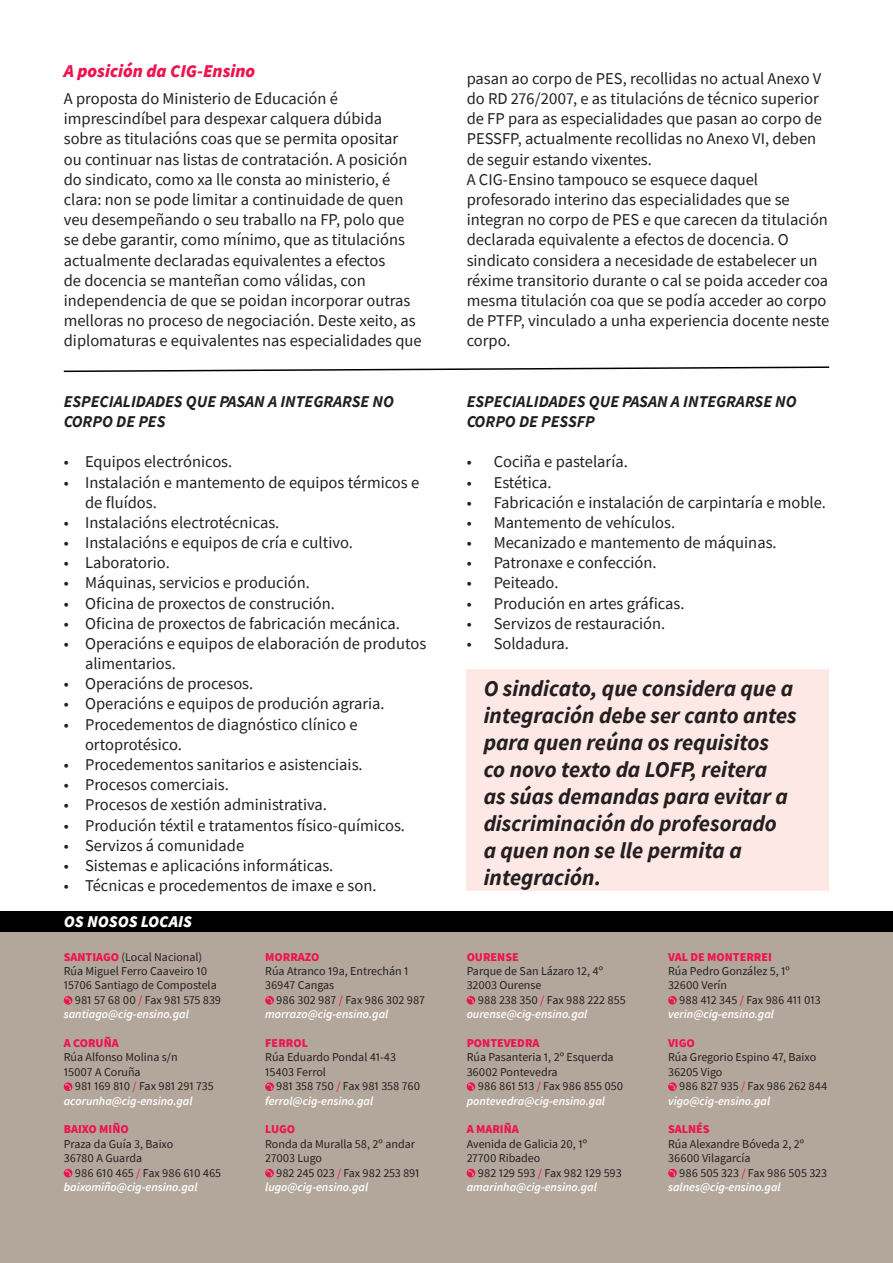
<style>
.page{position:relative;width:893px;height:1263px;background:#fff}
.page>*{position:absolute;margin:0;border:0;box-sizing:border-box;transform-origin:0 0}
.Apartado{font:italic 700 22.5px/27px "Source Sans Pro";color:#231f20}
.Destaque_esquerda{font:italic 900 18px "Source Sans Pro";color:#ed1450}
.t1{font:16.5px/20.1px "Source Sans Pro";color:#231f20}
.Apartado-2{font:italic 700 16.5px/20.2px "Source Sans Pro";color:#231f20}
.t2{font:italic 900 16.5px "Source Sans Pro";color:#fff}
.t3{font:12px/14.4px "Source Sans Pro";color:#231f20}
.t4{font:italic 600 12px/14.4px "Source Sans Pro";color:#fff}
.t5{font:900 12px "Source Sans Pro";color:#ed1450}
.s1{font-weight:900;color:#ed1450}
.s2{color:#ed1450}
.s3{font-weight:400;font-style:normal;color:#231f20}
.s4{font-weight:400;font-style:normal;color:#ed1450}
.s5{font-weight:600;font-style:italic;color:#fff}
</style>
<div class="page">
<div style="left:0;top:911px;width:893px;height:352px;background:#b3a79c"></div>
<svg style="left:64px;top:996px;width:8px;height:9px"></svg>
<svg style="left:64px;top:1082px;width:8px;height:9px"></svg>
<svg style="left:64px;top:1169px;width:8px;height:8px"></svg>
<svg style="left:265px;top:996px;width:9px;height:9px"></svg>
<svg style="left:265px;top:1082px;width:9px;height:9px"></svg>
<svg style="left:265px;top:1169px;width:9px;height:8px"></svg>
<svg style="left:467px;top:996px;width:8px;height:8px"></svg>
<svg style="left:467px;top:1082px;width:8px;height:9px"></svg>
<svg style="left:467px;top:1169px;width:8px;height:8px"></svg>
<svg style="left:668px;top:996px;width:9px;height:8px"></svg>
<svg style="left:668px;top:1082px;width:9px;height:9px"></svg>
<svg style="left:668px;top:1169px;width:9px;height:8px"></svg>
<div style="left:0;top:911px;width:893px;height:20px;background:#000"></div>
<div style="left:467px;top:669px;width:362px;height:222px;background:#fde8e5"></div>
<svg style="left:63px;top:366px;width:767px;height:7px"></svg>
<p class="Destaque_esquerda" style="left:64px;top:59px;width:193px">A posición da CIG-Ensino</p>
<p class="t1" style="left:64px;top:89px;width:359px">A proposta do Ministerio de Educación é imprescindíbel para despexar calquera dúbida sobre as titulacións coas que se permita opositar<br>ou continuar nas listas de contratación. A posición do sindicato, como xa lle consta ao ministerio, é clara: non se pode limitar a continuidade de quen veu desempeñando o seu traballo na FP, polo que se debe garantir, como mínimo, que as titulacións actualmente declaradas equivalentes a efectos<br>de docencia se manteñan como válidas, con independencia de que se poidan incorporar outras melloras no proceso de negociación. Deste xeito, as diplomaturas e equivalentes nas especialidades que</p>
<p class="Apartado-2" style="left:64px;top:391px;width:332px">ESPECIALIDADES QUE PASAN A INTEGRARSE NO<br>CORPO DE PES</p>
<p class="t1" style="left:64px;top:452px;width:170px">• Equipos electrónicos.</p>
<p class="t1" style="left:85px;top:472px;width:336px;text-indent:-21px">• Instalación e mantemento de equipos térmicos e de fluídos.</p>
<p class="t1" style="left:64px;top:512px;width:217px">• Instalacións electrotécnicas.</p>
<p class="t1" style="left:64px;top:532px;width:291px">• Instalacións e equipos de cría e cultivo.</p>
<p class="t1" style="left:64px;top:553px;width:108px">• Laboratorio.</p>
<p class="t1" style="left:64px;top:573px;width:248px">• Máquinas, servicios e produción.</p>
<p class="t1" style="left:64px;top:593px;width:273px">• Oficina de proxectos de construción.</p>
<p class="t1" style="left:64px;top:613px;width:338px">• Oficina de proxectos de fabricación mecánica.</p>
<p class="t1" style="left:85px;top:633px;width:343px;text-indent:-21px">• Operacións e equipos de elaboración de produtos alimentarios.</p>
<p class="t1" style="left:64px;top:674px;width:191px">• Operacións de procesos.</p>
<p class="t1" style="left:64px;top:694px;width:322px">• Operacións e equipos de produción agraria.</p>
<p class="t1" style="left:85px;top:714px;width:274px;text-indent:-21px">• Procedementos de diagnóstico clínico e ortoprotésico.</p>
<p class="t1" style="left:64px;top:754px;width:300px">• Procedementos sanitarios e asistenciais.</p>
<p class="t1" style="left:64px;top:774px;width:167px">• Procesos comerciais.</p>
<p class="t1" style="left:64px;top:795px;width:265px">• Procesos de xestión administrativa.</p>
<p class="t1" style="left:64px;top:815px;width:343px">• Produción téxtil e tratamentos físico-químicos.</p>
<p class="t1" style="left:64px;top:835px;width:182px">• Servizos á comunidade</p>
<p class="t1" style="left:64px;top:855px;width:271px">• Sistemas e aplicacións informáticas.</p>
<p class="t1" style="left:64px;top:875px;width:314px">• Técnicas e procedementos de imaxe e son.</p>
<p class="t2" style="left:64px;top:910px;width:130px">OS NOSOS LOCAIS</p>
<p class="t3" style="left:64px;top:949px;width:140px"><span class="s1">SANTIAGO</span> (Local Nacional)</p>
<p class="t3" style="left:64px;top:964px;width:145px">Rúa Miguel Ferro Caaveiro 10</p>
<p class="t3" style="left:64px;top:978px;width:154px">15706 Santiago de Compostela</p>
<p class="t3" style="left:75px;top:992px;width:148px">981 57 68 00 <span class="s2">/</span> Fax 981 575 839</p>
<p class="t4" style="left:64px;top:1007px;width:127px">santiago@cig-ensino.gal</p>
<p class="t5" style="left:64px;top:1035px;width:56px">A CORUÑA</p>
<p class="t3" style="left:64px;top:1050px;width:115px">Rúa Alfonso Molina s/n<br>15007 A Coruña</p>
<p class="t4" style="left:64px;top:1079px;width:151px;text-indent:11px"><span class="s3">981 169 810</span> <span class="s4">/</span> <span class="s3">Fax 981 291 735 </span>acorunha@cig-ensino.gal</p>
<p class="t5" style="left:64px;top:1121px;width:67px">BAIXO MIÑO</p>
<p class="t3" style="left:64px;top:1136px;width:111px">Praza da Guía 3, Baixo<br>36780 A Guarda</p>
<p class="t4" style="left:64px;top:1165px;width:159px;text-indent:11px"><span class="s3">986 610 465</span> <span class="s4">/</span> <span class="s3">Fax 986 610 465 </span>baixomiño@cig-ensino.gal</p>
<p class="t5" style="left:265px;top:948px;width:56px">MORRAZO</p>
<p class="t3" style="left:265px;top:964px;width:145px">Rúa Atranco 19a, Entrechán 1<br>36947 Cangas</p>
<p class="t4" style="left:265px;top:992px;width:161px;text-indent:11px"><span class="s3">986 302 987</span> <span class="s4">/</span> <span class="s3">Fax 986 302 987 </span>morrazo@cig-ensino.gal</p>
<p class="t5" style="left:265px;top:1035px;width:44px">FERROL</p>
<p class="t3" style="left:265px;top:1050px;width:132px">Rúa Eduardo Pondal 41-43<br>15403 Ferrol</p>
<p class="t3" style="left:265px;top:1079px;width:156px;text-indent:11px">981 358 750 <span class="s2">/</span> Fax 981 358 760 <span class="s5">ferrol@cig-ensino.gal</span></p>
<p class="t5" style="left:265px;top:1121px;width:31px">LUGO</p>
<p class="t3" style="left:265px;top:1136px;width:151px">Ronda da Muralla 58, 2º andar<br>27003 Lugo</p>
<p class="t3" style="left:265px;top:1165px;width:156px;text-indent:11px">982 245 023 <span class="s2">/</span> Fax 982 253 891 <span class="s5">lugo@cig-ensino.gal</span></p>
<p class="t1" style="left:467px;top:68px;width:357px">pasan ao corpo de PES, recollidas no actual Anexo V do RD 276/2007, e as titulacións de técnico superior de FP para as especialidades que pasan ao corpo de PESSFP, actualmente recollidas no Anexo VI, deben de seguir estando vixentes.</p>
<p class="t1" style="left:467px;top:169px;width:364px">A CIG-Ensino tampouco se esquece daquel profesorado interino das especialidades que se integran no corpo de PES e que carecen da titulación declarada equivalente a efectos de docencia. O sindicato considera a necesidade de estabelecer un réxime transitorio durante o cal se poida acceder coa mesma titulación coa que se podía acceder ao corpo de PTFP, vinculado a unha experiencia docente neste corpo.</p>
<p class="Apartado-2" style="left:467px;top:391px;width:332px">ESPECIALIDADES QUE PASAN A INTEGRARSE NO<br>CORPO DE PESSFP</p>
<p class="t1" style="left:467px;top:452px;width:163px">• Cociña e pastelaría.</p>
<p class="t1" style="left:467px;top:472px;width:87px">• Estética.</p>
<p class="t1" style="left:467px;top:492px;width:361px">• Fabricación e instalación de carpintaría e moble.</p>
<p class="t1" style="left:467px;top:512px;width:210px">• Mantemento de vehículos.</p>
<p class="t1" style="left:467px;top:532px;width:311px">• Mecanizado e mantemento de máquinas.</p>
<p class="t1" style="left:467px;top:553px;width:192px">• Patronaxe e confección.</p>
<p class="t1" style="left:467px;top:573px;width:93px">• Peiteado.</p>
<p class="t1" style="left:467px;top:593px;width:219px">• Produción en artes gráficas.</p>
<p class="t1" style="left:467px;top:613px;width:200px">• Servizos de restauración.</p>
<p class="t1" style="left:467px;top:633px;width:104px">• Soldadura.</p>
<p class="Apartado" style="left:484px;top:674px;width:315px">O sindicato, que considera que a integración debe ser canto antes para quen reúna os requisitos<br>co novo texto da LOFP, reitera<br>as súas demandas para evitar a discriminación do profesorado<br>a quen non se lle permita a integración.</p>
<p class="t5" style="left:467px;top:948px;width:54px">OURENSE</p>
<p class="t3" style="left:467px;top:964px;width:138px">Parque de San Lázaro 12, 4º<br>32003 Ourense</p>
<p class="t4" style="left:467px;top:992px;width:160px;text-indent:11px"><span class="s3">988 238 350</span> <span class="s4">/</span> <span class="s3">Fax 988 222 855 </span>ourense@cig-ensino.gal</p>
<p class="t5" style="left:467px;top:1035px;width:74px">PONTEVEDRA</p>
<p class="t3" style="left:467px;top:1050px;width:149px">Rúa Pasanteria 1, 2º Esquerda<br>36002 Pontevedra</p>
<p class="t4" style="left:467px;top:1079px;width:158px;text-indent:11px"><span class="s3">986 861 513</span> <span class="s4">/</span> <span class="s3">Fax 986 855 050 </span>pontevedra@cig-ensino.gal</p>
<p class="t5" style="left:467px;top:1121px;width:54px">A MARIÑA</p>
<p class="t3" style="left:467px;top:1136px;width:122px">Avenida de Galicia 20, 1º<br>27700 Ribadeo</p>
<p class="t4" style="left:467px;top:1165px;width:156px;text-indent:11px"><span class="s3">982 129 593</span> <span class="s4">/</span> <span class="s3">Fax 982 129 593 </span>amarinha@cig-ensino.gal</p>
<p class="t5" style="left:668px;top:948px;width:105px">VAL DE MONTERREI</p>
<p class="t3" style="left:668px;top:964px;width:123px">Rúa Pedro González 5, 1º<br>32600 Verín</p>
<p class="t3" style="left:668px;top:992px;width:154px;text-indent:11px">988 412 345 <span class="s2">/</span> Fax 986 411 013 <span class="s5">verin@cig-ensino.gal</span></p>
<p class="t5" style="left:668px;top:1035px;width:28px">VIGO</p>
<p class="t3" style="left:668px;top:1050px;width:150px">Rúa Gregorio Espino 47, Baixo<br>36205 Vigo</p>
<p class="t3" style="left:668px;top:1079px;width:161px;text-indent:11px">986 827 935 <span class="s2">/</span> Fax 986 262 844 <span class="s5">vigo@cig-ensino.gal</span></p>
<p class="t5" style="left:668px;top:1121px;width:43px">SALNÉS</p>
<p class="t3" style="left:668px;top:1136px;width:138px">Rúa Alexandre Bóveda 2, 2º<br>36600 Vilagarcía</p>
<p class="t3" style="left:668px;top:1165px;width:160px;text-indent:11px">986 505 323 <span class="s2">/</span> Fax 986 505 323 <span class="s5">salnes@cig-ensino.gal</span></p>
</div>
